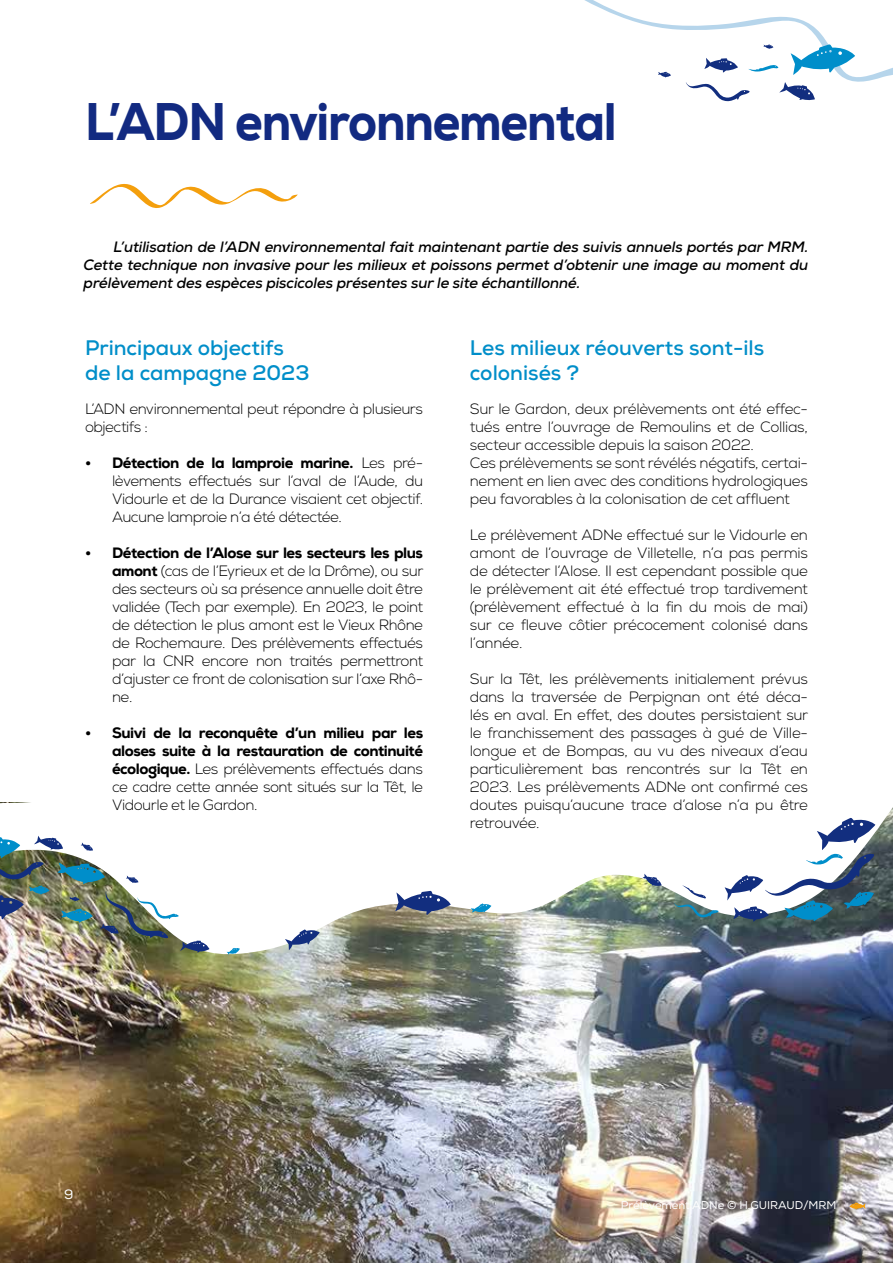
<style>
.page{position:relative;width:893px;height:1263px;background:#fff}
.page>*{position:absolute;margin:0;border:0;box-sizing:border-box;transform-origin:0 0}
.t1{font:800 52.8px "Nexa";letter-spacing:-.025em;color:#122a81;scale:.91 1}
.t2{font:700 21px/25.2px "Nexa";color:#008ec9}
.t3{font:300 15px/18px "Nexa";letter-spacing:-.02em;color:#000;text-align:justify}
.t4{font:italic 700 15px/18px "Nexa";letter-spacing:-.01em;color:#000;text-align:justify}
.t5{font:800 15px/18px "Nexa";letter-spacing:-.03em;color:#000;text-align:justify}
.t6{font:13.5px "Nexa";color:#fff}
.t7{font:11.25px "Nexa";color:#fff}
.s1{font-weight:800}
.s2{font-weight:300}
</style>
<div class="page">
<svg style="left:584px;top:0;width:308px;height:102px"></svg>
<svg style="left:763px;top:45px;width:10px;height:4px"></svg>
<svg style="left:658px;top:72px;width:13px;height:5px"></svg>
<svg style="left:791px;top:44px;width:64px;height:31px"></svg>
<svg style="left:704px;top:58px;width:34px;height:15px"></svg>
<svg style="left:686px;top:82px;width:64px;height:19px"></svg>
<svg style="left:779px;top:82px;width:36px;height:19px"></svg>
<svg style="left:748px;top:64px;width:30px;height:8px"></svg>
<img style="left:0;top:966px;width:893px;height:297px">
<img style="left:0;top:802px;width:893px;height:164px">
<svg style="left:285px;top:929px;width:35px;height:21px"></svg>
<svg style="left:395px;top:891px;width:56px;height:24px"></svg>
<svg style="left:643px;top:874px;width:19px;height:12px"></svg>
<svg style="left:471px;top:903px;width:20px;height:10px"></svg>
<svg style="left:674px;top:885px;width:45px;height:32px"></svg>
<svg style="left:227px;top:947px;width:13px;height:7px"></svg>
<img style="left:0;top:836px;width:209px;height:117px">
<svg style="left:725px;top:818px;width:150px;height:104px"></svg>
<svg style="left:849px;top:1202px;width:17px;height:8px"></svg>
<svg style="left:90px;top:183px;width:208px;height:25px"></svg>
<h1 class="t1" style="left:85px;top:88px;width:586px">L’ADN environnemental</h1>
<p class="t4" style="left:84px;top:238px;width:726px;text-indent:30px">L’utilisation de l’ADN environnemental fait maintenant partie des suivis annuels portés par MRM.<br>Cette technique non invasive pour les milieux et poissons permet d’obtenir une image au moment du prélèvement des espèces piscicoles présentes sur le site échantillonné.</p>
<h2 class="t2" style="left:85px;top:335px;width:226px">Principaux objectifs de la campagne 2023</h2>
<p class="t3" style="left:85px;top:400px;width:340px">L’ADN environnemental peut répondre à plusieurs objectifs :</p>
<p class="t3" style="left:112px;top:454px;width:313px;text-indent:-27px"><span class="s1">• Détection de la lamproie marine.</span> Les pré&shy;lèvements effectués sur l’aval de l’Aude, du Vidourle et de la Durance visaient cet objectif.<br>Aucune lamproie n’a été détectée.</p>
<p class="t3" style="left:112px;top:544px;width:313px;text-indent:-27px"><span class="s1">• Détection de l’Alose sur les secteurs les plus amont</span> (cas de l’Eyrieux et de la Drôme), ou sur des secteurs où sa présence annuelle doit être validée (Tech par exemple). En 2023, le point de détection le plus amont est le Vieux Rhône de Rochemaure. Des prélèvements effectués par la CNR encore non traités permettront d’ajuster ce front de colonisation sur l’axe Rhô&shy;ne.</p>
<p class="t5" style="left:112px;top:724px;width:313px;text-indent:-27px">• Suivi de la reconquête d’un milieu par les aloses suite à la restauration de continuité écologique. <span class="s2">Les prélèvements effectués dans ce cadre cette année sont situés sur la Têt, le Vidourle et le Gardon.</span></p>
<h2 class="t2" style="left:470px;top:335px;width:296px">Les milieux réouverts sont-ils colonisés ?</h2>
<p class="t3" style="left:470px;top:400px;width:340px;text-align:left">Sur le Gardon, deux prélèvements ont été effec&shy;tués entre l’ouvrage de Remoulins et de Collias, secteur accessible depuis la saison 2022.<br>Ces prélèvements se sont révélés négatifs, certai&shy;nement en lien avec des conditions hydrologiques peu favorables à la colonisation de cet affluent</p>
<p class="t3" style="left:470px;top:526px;width:340px">Le prélèvement ADNe effectué sur le Vidourle en amont de l’ouvrage de Villetelle, n’a pas permis de détecter l’Alose. Il est cependant possible que le prélèvement ait été effectué trop tardivement (prélèvement effectué à la fin du mois de mai) sur ce fleuve côtier précocement colonisé dans l’année.</p>
<p class="t3" style="left:470px;top:670px;width:340px">Sur la Têt, les prélèvements initialement prévus dans la traversée de Perpignan ont été déca&shy;lés en aval. En effet, des doutes persistaient sur le franchissement des passages à gué de Ville&shy;longue et de Bompas, au vu des niveaux d’eau particulièrement bas rencontrés sur la Têt en 2023. Les prélèvements ADNe ont confirmé ces doutes puisqu’aucune trace d’alose n’a pu être retrouvée.</p>
<p class="t6" style="left:64px;top:1186px;width:11px">9</p>
<p class="t7" style="left:621px;top:1198px;width:217px">Prélèvement ADNe © H.GUIRAUD/MRM</p>
</div>
